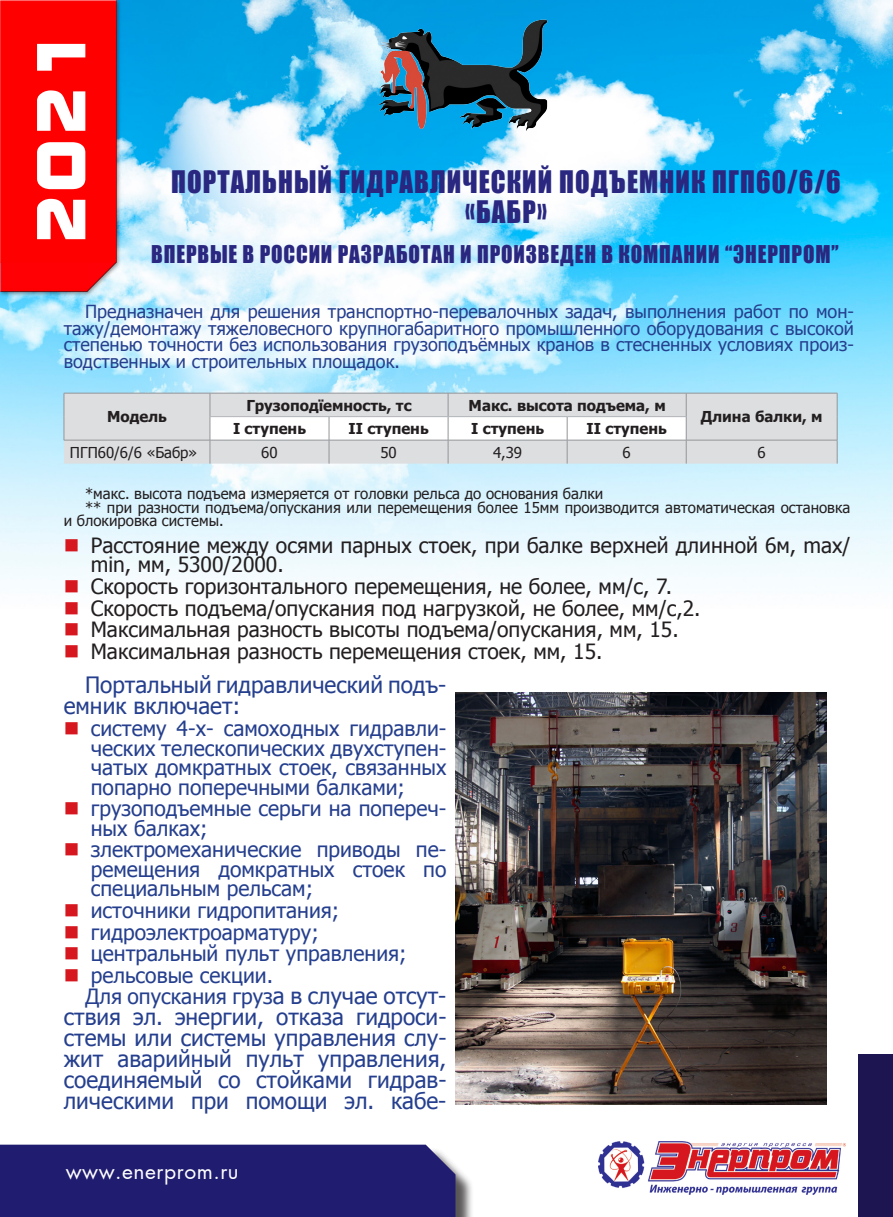
<style>
.page{position:relative;width:893px;height:1217px;background:#fff}
.page>*{position:absolute;margin:0;border:0;box-sizing:border-box;transform-origin:0 0}
.ЗАГОЛОВОК_Small{font:68.25px "Aksent Normal";color:#fff;scale:.77 1}
.ЗАГОЛОВОК_РАЗДЕЛА{font:28.5px/30px "Impact";letter-spacing:.04em;color:#292780;text-align:center;scale:.94 1}
.Text{font:22.5px/21px "Tahoma";color:#253f8e}
.ЗАГОЛОВОК_РАЗДЕЛА-2{font:22.5px "Impact";letter-spacing:.04em;color:#292780;scale:.94 1}
.Text-2{font:21px/19.5px "Tahoma";color:#253f8e;text-align:justify}
.t1{font:21px/19.5px "Tahoma";color:#231f20}
.Текст_center_medium{font:21px "AG Futura";letter-spacing:.025em;color:#fff}
.Text-3{font:18px/16.5px "Tahoma";color:#253f8e;text-align:justify}
.Text-4{font:15px/13.5px "Tahoma";color:#231f20}
.Таблица_text_small{font:700 15px "Tahoma";color:#231f20}
.Таблица_text_small-2{font:15px "Tahoma";color:#231f20}
.s1{font-size:22.5px}
</style>
<div class="page">
<img style="left:0;top:0;width:893px;height:583px">
<div style="left:64px;top:394px;width:773px;height:69px;background:#dddee0"></div>
<hr style="left:64px;top:393px;width:146px;height:1px;background:#939598">
<hr style="left:686px;top:393px;width:151px;height:1px;background:#939598">
<svg style="left:64px;top:393px;width:1px;height:47px"></svg>
<svg style="left:210px;top:393px;width:477px;height:70px"></svg>
<svg style="left:837px;top:393px;width:1px;height:70px"></svg>
<hr style="left:64px;top:440px;width:146px;height:1px;background:#939598">
<hr style="left:210px;top:440px;width:119px;height:1px;background:#939598">
<hr style="left:329px;top:440px;width:119px;height:1px;background:#939598">
<hr style="left:448px;top:440px;width:119px;height:1px;background:#939598">
<hr style="left:567px;top:440px;width:119px;height:1px;background:#939598">
<hr style="left:686px;top:440px;width:151px;height:1px;background:#939598">
<hr style="left:210px;top:416px;width:119px;height:1px;background:#b2b3b7">
<hr style="left:329px;top:416px;width:119px;height:1px;background:#b2b3b7">
<hr style="left:448px;top:416px;width:119px;height:1px;background:#b2b3b7">
<hr style="left:567px;top:416px;width:119px;height:1px;background:#b2b3b7">
<img style="left:455px;top:692px;width:371px;height:411px">
<img style="left:371px;top:0;width:196px;height:156px">
<div style="left:0;top:1146px;width:474px;height:70px;background:#231f20;opacity:.75"></div>
<div style="left:0;top:1144px;width:455px;height:72px;background:#201c70"></div>
<div style="left:859px;top:1053px;width:34px;height:163px;background:#1c1551"></div>
<img style="left:598px;top:1141px;width:247px;height:53px">
<svg style="left:66px;top:539px;width:12px;height:12px"></svg>
<svg style="left:66px;top:580px;width:12px;height:3px"></svg>
<p class="ЗАГОЛОВОК_Small" style="left:23px;top:247px;width:283px;rotate:-90deg">2021</p>
<p class="ЗАГОЛОВОК_РАЗДЕЛА" style="left:171px;top:166px;width:714px">ПОРТАЛЬНЫЙ ГИДРАВЛИЧЕСКИЙ ПОДЪЕМНИК ПГП60/6/6 «БАБР»</p>
<p class="ЗАГОЛОВОК_РАЗДЕЛА-2" style="left:151px;top:236px;width:733px">ВПЕРВЫЕ В РОССИИ РАЗРАБОТАН И ПРОИЗВЕДЕН В КОМПАНИИ “ЭНЕРПРОМ”</p>
<p class="Text-3" style="left:64px;top:302px;width:792px;text-indent:21px">Предназначен для решения транспортно-перевалочных задач, выполнения работ по мон&shy;тажу/демонтажу тяжеловесного крупногабаритного промышленного оборудования с высокой степенью точности без использования грузоподъёмных кранов в стесненных условиях произ&shy;водственных и строительных площадок.</p>
<p class="Таблица_text_small" style="left:107px;top:406px;width:61px">Модель</p>
<p class="Таблица_text_small" style="left:246px;top:394px;width:167px">Грузоподїемность, тс</p>
<p class="Таблица_text_small" style="left:469px;top:394px;width:199px">Макс. высота подъема, м</p>
<p class="Таблица_text_small" style="left:233px;top:418px;width:74px">I ступень</p>
<p class="Таблица_text_small" style="left:348px;top:418px;width:82px">II ступень</p>
<p class="Таблица_text_small" style="left:471px;top:418px;width:74px">I ступень</p>
<p class="Таблица_text_small" style="left:587px;top:418px;width:82px">II ступень</p>
<p class="Таблица_text_small" style="left:701px;top:406px;width:123px">Длина балки, м</p>
<p class="Таблица_text_small-2" style="left:70px;top:442px;width:129px">ПГП60/6/6 «Бабр»</p>
<p class="Таблица_text_small-2" style="left:261px;top:442px;width:18px">60</p>
<p class="Таблица_text_small-2" style="left:380px;top:442px;width:18px">50</p>
<p class="Таблица_text_small-2" style="left:493px;top:442px;width:30px">4,39</p>
<p class="Таблица_text_small-2" style="left:623px;top:442px;width:10px">6</p>
<p class="Таблица_text_small-2" style="left:758px;top:442px;width:10px">6</p>
<p class="Text-4" style="left:85px;top:486px;width:520px">*макс. высота подъема измеряется от головки рельса до основания балки</p>
<p class="Text-4" style="left:64px;top:500px;width:788px;text-indent:21px">** при разности подъема/опускания или перемещения более 15мм производится автоматическая остановка и блокировка системы.</p>
<p class="t1" style="left:91px;top:534px;width:761px">Расстояние между осями парных стоек, при балке верхней длинной 6м, max/ min, мм, 5300/2000.</p>
<p class="t1" style="left:91px;top:575px;width:583px">Скорость горизонтального перемещения, не более, мм/с, 7.</p>
<p class="t1" style="left:91px;top:597px;width:611px">Скорость подъема/опускания под нагрузкой, не более, мм/с,2.</p>
<p class="t1" style="left:91px;top:618px;width:589px">Максимальная разность высоты подъема/опускания, мм, 15.</p>
<p class="t1" style="left:91px;top:640px;width:513px">Максимальная разность перемещения стоек, мм, 15.</p>
<p class="Text" style="left:64px;top:673px;width:384px;text-indent:21px">Портальный гидравлический подъ&shy;емник включает:</p>
<p class="Text-2" style="left:91px;top:717px;width:357px">систему 4-х- самоходных гидравли&shy;ческих телескопических двухступен&shy;чатых домкратных стоек, связанных попарно поперечными балками;</p>
<p class="Text-2" style="left:91px;top:797px;width:357px">грузоподъемные серьги на попереч&shy;ных балках;</p>
<p class="Text-2" style="left:91px;top:838px;width:357px">злектромеханические приводы пе&shy;ремещения домкратных стоек по специальным рельсам;</p>
<p class="Text-2" style="left:91px;top:899px;width:250px">источники гидропитания;</p>
<p class="Text-2" style="left:91px;top:921px;width:229px">гидроэлектроарматуру;</p>
<p class="Text-2" style="left:91px;top:942px;width:317px">центральный пульт управления;</p>
<p class="Text-2" style="left:91px;top:964px;width:184px">рельсовые секции.</p>
<p class="Text-2" style="left:85px;top:985px;width:363px">Для опускания груз<span class="s1">а в случае отсут-</span></p>
<p class="Text" style="left:64px;top:1005px;width:384px;text-align:justify">ствия эл. энергии, отказа гидроси&shy;стемы или системы управления слу&shy;жит аварийный пульт управления, соединяемый со стойками гидрав&shy;лическими при помощи эл. кабе-</p>
<p class="Текст_center_medium" style="left:66px;top:1157px;width:174px">www.enerprom.ru</p>
</div>
